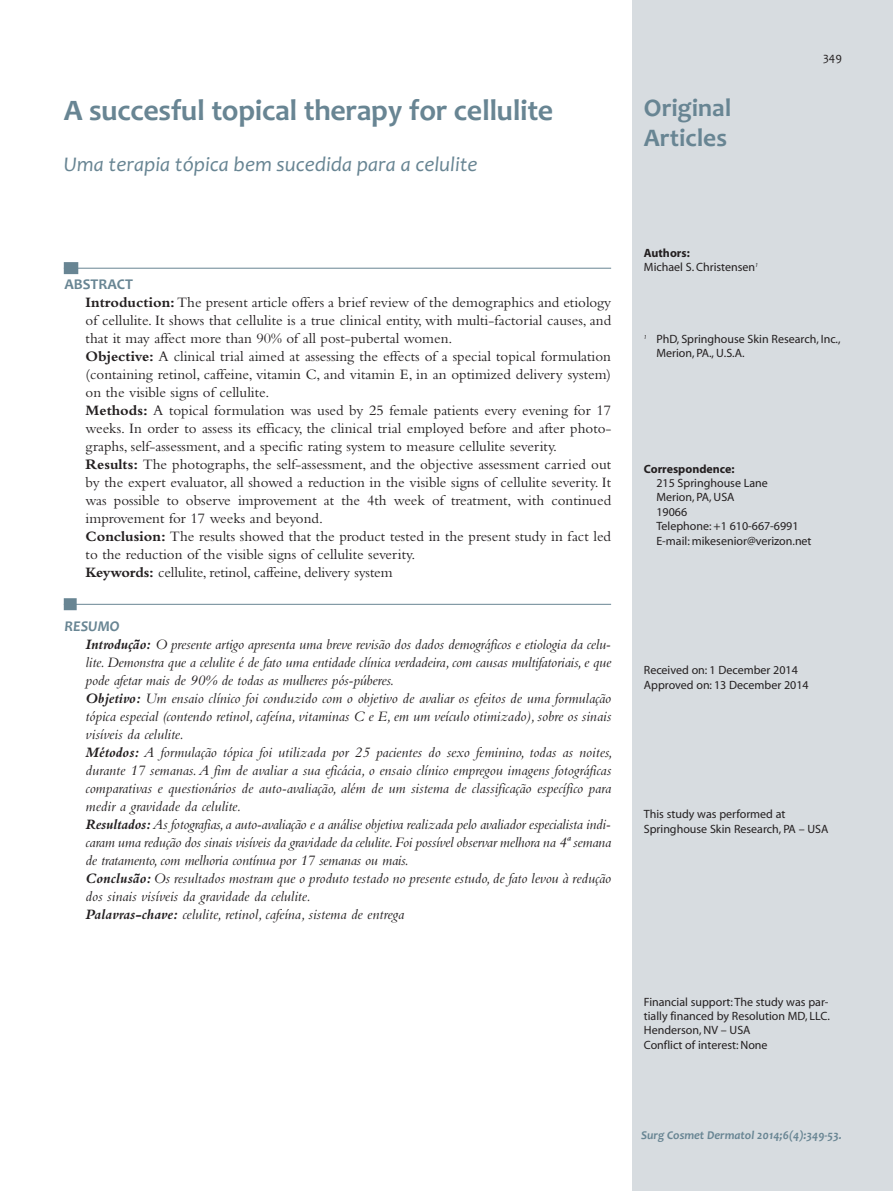
<style>
.page{position:relative;width:893px;height:1191px;background:#fff}
.page>*{position:absolute;margin:0;border:0;box-sizing:border-box;transform-origin:0 0}
.t1{font:700 30px "Candara";letter-spacing:-.01em;color:#688593}
.t2{font:700 25.5px/30px "Candara";color:#688593}
.t3{font:italic 21px "Candara";color:#688593}
.t4{font:italic 15px/18px "Bembo";color:#231f20}
.t5{font:15px/18px "Bembo";color:#231f20}
.t6{font:700 15px "Candara";color:#688593}
.t7{font:italic 700 15px "Candara";color:#688593}
.t8{font:12px/14.4px "Myriad";color:#231f20}
.t9{font:italic 700 12px "Candara";color:#688593}
.t10{font:700 12px "Myriad";color:#231f20}
.t11{font:12px "Candara";color:#231f20}
.s1{font-weight:700}
</style>
<div class="page">
<div style="left:633px;top:0;width:260px;height:1191px;background:#d7dce0"></div>
<hr style="left:64px;top:268px;width:547px;height:1px;background:#688593">
<div style="left:64px;top:262px;width:14px;height:12px;background:#688593"></div>
<hr style="left:64px;top:604px;width:547px;height:1px;background:#688593">
<div style="left:64px;top:598px;width:13px;height:12px;background:#688593"></div>
<h1 class="t1" style="left:64px;top:99px;width:491px">A succesful topical therapy for cellulite</h1>
<h3 class="t3" style="left:64px;top:156px;width:415px">Uma terapia tópica bem sucedida para a celulite</h3>
<p class="t6" style="left:64px;top:278px;width:70px">ABSTRACT</p>
<p class="t5" style="left:86px;top:295px;width:527px"><span class="s1">Introduction:</span>The present article offers a brief review of the demographics and etiology of cellulite. It shows that cellulite is a true clinical entity, with multi-factorial causes, and that it may affect more than 90% of all post-pubertal women.<br><span class="s1">Objective:</span> A clinical trial aimed at assessing the effects of a special topical formulation (containing retinol, caffeine, vitamin C, and vitamin E, in an optimized delivery system) on the visible signs of cellulite.<br><span class="s1">Methods:</span> A topical formulation was used by 25 female patients every evening for 17 weeks. In order to assess its efficacy, the clinical trial employed before and after photo&shy;graphs, self-assessment, and a specific rating system to measure cellulite severity.<br><span class="s1">Results:</span> The photographs, the self-assessment, and the objective assessment carried out by the expert evaluator, all showed a reduction in the visible signs of cellulite severity. It was possible to observe improvement at the 4th week of treatment, with continued improvement for 17 weeks and beyond.<br><span class="s1">Conclusion:</span> The results showed that the product tested in the present study in fact led to the reduction of the visible signs of cellulite severity.<br><span class="s1">Keywords:</span> cellulite, retinol, caffeine, delivery system</p>
<p class="t7" style="left:64px;top:617px;width:57px">RESU MO</p>
<p class="t4" style="left:86px;top:637px;width:528px"><span class="s1">Introdução:</span> O presente artigo apresenta uma breve revisão dos dados demográficos e etiologia da celu&shy;lite. Demonstra que a celulite é de fato uma entidade clínica verdadeira, com causas multifatoriais, e que pode afetar mais de 90% de todas as mulheres pós-púberes.<br><span class="s1">Objetivo:</span> Um ensaio clínico foi conduzido com o objetivo de avaliar os efeitos de uma formulação tópica especial (contendo retinol, cafeína, vitaminas C e E, em um veículo otimizado), sobre os sinais visíveis da celulite.<br><span class="s1">Métodos:</span> A formulação tópica foi utilizada por 25 pacientes do sexo feminino, todas as noites, durante 17 semanas. A fim de avaliar a sua eficácia, o ensaio clínico empregou imagens fotográficas comparativas e questionários de auto-avaliação, além de um sistema de classificação específico para medir a gravidade da celulite.<br><span class="s1">Resultados:</span>As fotografias, a auto-avaliação e a análise objetiva realizada pelo avaliador especialista indi&shy;caram uma redução dos sinais visíveis da gravidade da celulite. Foi possível observar melhora na 4ª semana de tratamento, com melhoria contínua por 17 semanas ou mais.<br><span class="s1">Conclusão:</span> Os resultados mostram que o produto testado no presente estudo, de fato levou à redução dos sinais visíveis da gravidade da celulite.<br><span class="s1">Palavras-chave:</span> celulite, retinol, cafeína, sistema de entrega</p>
<h2 class="t2" style="left:644px;top:96px;width:89px">Original<br>Articles</h2>
<p class="t8" style="left:644px;top:246px;width:116px"><span class="s1">Authors:<br></span>Michael S. Christensen<sup>1</sup></p>
<p class="t11" style="left:823px;top:53px;width:20px">349</p>
<p class="t8" style="left:656px;top:333px;width:186px;text-indent:-12px"><sup>1</sup> PhD, Springhouse Skin Research, Inc.,<br>Merion, PA., U.S.A.</p>
<p class="t10" style="left:644px;top:464px;width:92px">Correspondence:</p>
<p class="t8" style="left:656px;top:477px;width:157px">215 Springhouse Lane<br>Merion, PA, USA<br>19066<br>Telephone: +1 610-667-6991<br>E-mail: mikesenior@verizon.net</p>
<p class="t8" style="left:644px;top:664px;width:166px">Received on: 1 December 2014<br>Approved on: 13 December 2014</p>
<p class="t8" style="left:644px;top:808px;width:186px">This study was performed at<br>Springhouse Skin Research, PA – USA</p>
<p class="t8" style="left:644px;top:995px;width:187px">Financial support: The study was par&shy;tially financed by Resolution MD, LLC.<br>Henderson, NV – USA<br>Conflict of interest: None</p>
<p class="t9" style="left:641px;top:1128px;width:202px">Surg Cosmet Dermatol 2014;6(4):349-53.</p>
</div>
